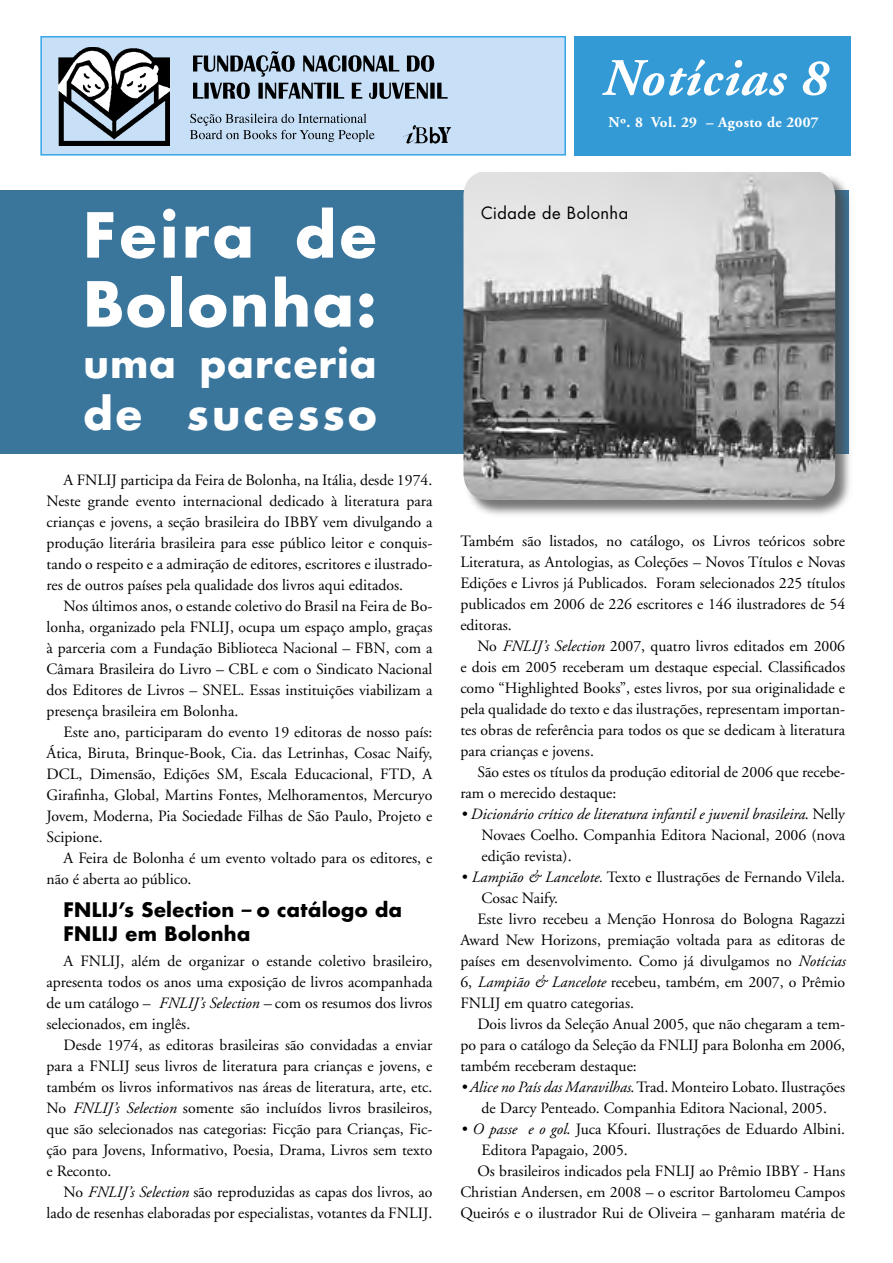
<style>
.page{position:relative;width:893px;height:1263px;background:#fff}
.page>*{position:absolute;margin:0;border:0;box-sizing:border-box;transform-origin:0 0}
.t1{font:700 60.3px/69px "Futura";letter-spacing:.03em;color:#fff}
.t2{font:italic 700 52.5px "Adobe Garamond";letter-spacing:.025em;color:#fff}
.t3{font:700 43.05px "Futura";letter-spacing:.075em;color:#fff}
.t4{font:700 38.85px "Futura";letter-spacing:.03em;color:#fff}
.t5{font:700 19.5px/24px "Futura";letter-spacing:.02em;color:#000}
.t6{font:16.5px "Futura";letter-spacing:.03em;color:#000}
.t7{font:15.75px/21px "Adobe Garamond";color:#000;text-align:justify}
.t8{font:700 15px "Adobe Garamond";letter-spacing:.025em;color:#fff}
.s1{font-weight:800;font-style:italic}
.s2{font-style:italic}
</style>
<div class="page">
<div style="left:0;top:190px;width:849px;height:264px;background:#3a759c"></div>
<div style="left:41px;top:37px;width:524px;height:118px;background:#c8e0f7"></div>
<div style="left:40px;top:36px;width:526px;height:120px;border:2px solid #36a7e9"></div>
<div style="left:574px;top:36px;width:277px;height:120px;background:#339ad6"></div>
<img style="left:58px;top:48px;width:112px;height:97px">
<img style="left:403px;top:125px;width:48px;height:19px">
<svg style="left:193px;top:51px;width:255px;height:48px"></svg>
<svg style="left:190px;top:114px;width:185px;height:28px"></svg>
<div style="left:462px;top:172px;width:391px;height:346px;background:#484848;opacity:.75"></div>
<img style="left:463px;top:173px;width:372px;height:327px">
<h2 class="t2" style="left:601px;top:50px;width:227px">Notícias 8</h2>
<p class="t8" style="left:608px;top:114px;width:212px">Nº. 8 Vol. 29 – Agosto de 2007</p>
<h1 class="t1" style="left:83px;top:199px;width:295px">Feira de<br>Bolonha:</h1>
<h3 class="t4" style="left:83px;top:337px;width:295px">uma parceria</h3>
<h3 class="t3" style="left:83px;top:384px;width:295px">de sucesso</h3>
<p class="t7" style="left:47px;top:470px;width:387px;text-indent:17px">A FNLIJ participa da Feira de Bolonha, na Itália, desde 1974.<br>Neste grande evento internacional dedicado à literatura para crianças e jovens, a seção brasileira do IBBY vem divulgando a produção literária brasileira para esse público leitor e conquis&shy;tando o respeito e a admiração de editores, escritores e ilustrado&shy;res de outros países pela qualidade dos livros aqui editados.</p>
<p class="t7" style="left:47px;top:596px;width:387px;text-indent:17px">Nos últimos anos, o estande coletivo do Brasil na Feira de Bo&shy;lonha, organizado pela FNLIJ, ocupa um espaço amplo, graças à parceria com a Fundação Biblioteca Nacional – FBN, com a Câmara Brasileira do Livro – CBL e com o Sindicato Nacional dos Editores de Livros – SNEL. Essas instituições viabilizam a presença brasileira em Bolonha.</p>
<p class="t7" style="left:47px;top:722px;width:387px;text-indent:17px">Este ano, participaram do evento 19 editoras de nosso país:<br>Ática, Biruta, Brinque-Book, Cia. das Letrinhas, Cosac Naify, DCL, Dimensão, Edições SM, Escala Educacional, FTD, A Girafinha, Global, Martins Fontes, Melhoramentos, Mercuryo Jovem, Moderna, Pia Sociedade Filhas de São Paulo, Projeto e Scipione.</p>
<p class="t7" style="left:47px;top:848px;width:387px;text-indent:17px">A Feira de Bolonha é um evento voltado para os editores, e não é aberta ao público.</p>
<p class="t5" style="left:64px;top:897px;width:340px">FNLIJ’s Selection <span class="s1">–</span> o catálogo da<br>FNLIJ em Bolonha</p>
<p class="t7" style="left:47px;top:951px;width:387px;text-indent:17px">A FNLIJ, além de organizar o estande coletivo brasileiro, apresenta todos os anos uma exposição de livros acompanhada de um catálogo – <span class="s2">FNLIJ’s Selection –</span> com os resumos dos livros selecionados, em inglês.</p>
<p class="t7" style="left:47px;top:1035px;width:387px;text-indent:17px">Desde 1974, as editoras brasileiras são convidadas a enviar para a FNLIJ seus livros de literatura para crianças e jovens, e também os livros informativos nas áreas de literatura, arte, etc.<br>No <span class="s2">FNLIJ’s Selection</span> somente são incluídos livros brasileiros, que são selecionados nas categorias: Ficção para Crianças, Fic&shy;ção para Jovens, Informativo, Poesia, Drama, Livros sem texto e Reconto.</p>
<p class="t7" style="left:47px;top:1182px;width:387px;text-align:right">No <span class="s2">FNLIJ’s Selection</span> são reproduzidas as capas dos livros, ao lado de resenhas elaboradas por especialistas, votantes da FNLIJ.</p>
<p class="t6" style="left:481px;top:202px;width:149px">Cidade de Bolonha</p>
<p class="t7" style="left:460px;top:531px;width:386px">Também são listados, no catálogo, os Livros teóricos sobre Literatura, as Antologias, as Coleções – Novos Títulos e Novas Edições e Livros já Publicados. Foram selecionados 225 títulos publicados em 2006 de 226 escritores e 146 ilustradores de 54 editoras.</p>
<p class="t7" style="left:460px;top:636px;width:386px;text-indent:17px">No <span class="s2">FNLIJ’s Selection</span> 2007, quatro livros editados em 2006 e dois em 2005 receberam um destaque especial. Classificados como “Highlighted Books”, estes livros, por sua originalidade e pela qualidade do texto e das ilustrações, representam importan&shy;tes obras de referência para todos os que se dedicam à literatura para crianças e jovens.</p>
<p class="t7" style="left:460px;top:762px;width:386px;text-indent:17px">São estes os títulos da produção editorial de 2006 que recebe&shy;ram o merecido destaque:</p>
<p class="t7" style="left:482px;top:804px;width:365px;text-indent:-21px"><span class="s2">• Dicionário crítico de literatura infantil e juvenil brasileira</span>. Nelly Novaes Coelho. Companhia Editora Nacional, 2006 (nova edição revista).</p>
<p class="t7" style="left:460px;top:867px;width:386px"><span class="s2">• Lampião &amp; Lancelote.</span> Texto e Ilustrações de Fernando Vilela.</p>
<p class="t7" style="left:482px;top:888px;width:78px">Cosac Naify.</p>
<p class="t7" style="left:477px;top:909px;width:369px">Este livro recebeu a Menção Honrosa do Bologna Ragazzi</p>
<p class="t7" style="left:460px;top:930px;width:386px">Award New Horizons, premiação voltada para as editoras de</p>
<p class="t7" style="left:460px;top:951px;width:386px">países em desenvolvimento. Como já divulgamos no <span class="s2">Notícias</span></p>
<p class="t7" style="left:460px;top:972px;width:386px">6, <span class="s2">Lampião &amp; Lancelote</span> recebeu, também, em 2007, o Prêmio</p>
<p class="t7" style="left:460px;top:993px;width:175px">FNLIJ em quatro categorias.</p>
<p class="t7" style="left:477px;top:1014px;width:369px">Dois livros da Seleção Anual 2005, que não chegaram a tem-</p>
<p class="t7" style="left:460px;top:1035px;width:386px">po para o catálogo da Seleção da FNLIJ para Bolonha em 2006,</p>
<p class="t7" style="left:460px;top:1056px;width:178px">também receberam destaque:</p>
<p class="t7" style="left:460px;top:1077px;width:386px;text-align:center"><span class="s2">• Alice no País das Maravilhas</span>. Trad. Monteiro Lobato. Ilustrações de Darcy Penteado. Companhia Editora Nacional, 2005.</p>
<p class="t7" style="left:460px;top:1119px;width:386px"><span class="s2">• O passe e o gol</span>. Juca Kfouri. Ilustrações de Eduardo Albini.</p>
<p class="t7" style="left:482px;top:1140px;width:148px">Editora Papagaio, 2005.</p>
<p class="t7" style="left:477px;top:1161px;width:369px">Os brasileiros indicados pela FNLIJ ao Prêmio IBBY - Hans</p>
<p class="t7" style="left:460px;top:1182px;width:386px">Christian Andersen, em 2008 – o escritor Bartolomeu Campos</p>
<p class="t7" style="left:460px;top:1203px;width:386px">Queirós e o ilustrador Rui de Oliveira – ganharam matéria de</p>
</div>
